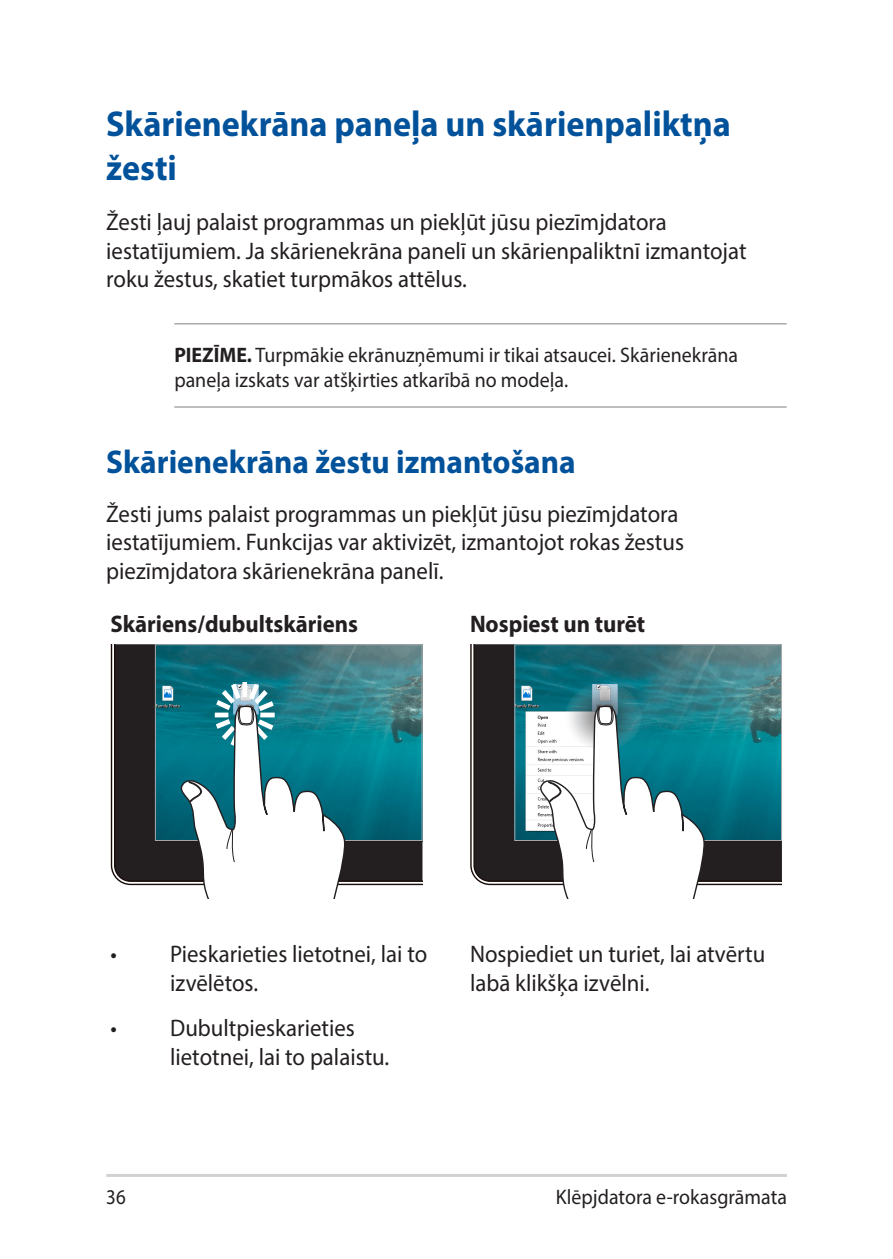
<style>
.page{position:relative;width:893px;height:1259px;background:#fff}
.page>*{position:absolute;margin:0;border:0;box-sizing:border-box;transform-origin:0 0}
.Heading_1{font:700 36px/43.2px "Myriad Pro";color:#01529a;scale:.95 1}
.Heading_2{font:700 33px "Myriad Pro";color:#01529a;scale:.95 1}
.Body_Text{font:24px/28.8px "Myriad Pro";color:#231f20;scale:.95 1}
.Table_List{font:24px/28.8px "Myriad Pro";color:#231f20;scale:.95 1}
.Table_Body_Text{font:24px/28.8px "Myriad Pro";color:#231f20;scale:.95 1}
.Table_Header_1_-_Black{font:700 24px "Myriad Pro";color:#231f20;scale:.95 1}
.Message{font:21px/25.2px "Myriad Pro";color:#231f20;scale:.95 1}
.Message-2{font:21px "Myriad Pro";color:#231f20;scale:.9 1}
.s1{font-weight:700}
</style>
<div class="page">
<hr style="left:106px;top:1174px;width:681px;height:3px;background:#d1d2d4">
<hr style="left:174px;top:323px;width:613px;height:1px;background:#a8a9ad">
<hr style="left:174px;top:406px;width:613px;height:2px;background:#a8a9ad">
<svg style="left:111px;top:644px;width:311px;height:241px;background:#2e292a"></svg>
<img style="left:157px;top:646px;width:263px;height:193px">
<div style="left:155px;top:644px;width:267px;height:197px;border:1px solid #a8a9ad"></div>
<svg style="left:161px;top:678px;width:185px;height:220px"></svg>
<svg style="left:470px;top:644px;width:312px;height:241px;background:#2e292a"></svg>
<img style="left:516px;top:646px;width:264px;height:193px">
<div style="left:514px;top:644px;width:268px;height:197px;border:1px solid #a8a9ad"></div>
<svg style="left:565px;top:682px;width:77px;height:68px"></svg>
<svg style="left:521px;top:701px;width:184px;height:197px"></svg>
<p class="Heading_1" style="left:106px;top:102px;width:659px">Skārienekrāna paneļa un skārienpaliktņa žesti</p>
<p class="Body_Text" style="left:106px;top:207px;width:675px">Žesti ļauj palaist programmas un piekļūt jūsu piezīmjdatora iestatījumiem. Ja skārienekrāna panelī un skārienpaliktnī izmantojat roku žestus, skatiet turpmākos attēlus.</p>
<p class="Message" style="left:174px;top:342px;width:595px"><span class="s1">PIEZĪME.</span> Turpmākie ekrānuzņēmumi ir tikai atsaucei. Skārienekrāna paneļa izskats var atšķirties atkarībā no modeļa.</p>
<p class="Heading_2" style="left:106px;top:440px;width:496px">Skārienekrāna žestu izmantošana</p>
<p class="Body_Text" style="left:106px;top:499px;width:610px">Žesti jums palaist programmas un piekļūt jūsu piezīmjdatora iestatījumiem. Funkcijas var aktivizēt, izmantojot rokas žestus piezīmjdatora skārienekrāna panelī.</p>
<p class="Table_Header_1_-_Black" style="left:111px;top:608px;width:262px">Skāriens/dubultskāriens</p>
<p class="Table_Header_1_-_Black" style="left:470px;top:608px;width:186px">Nospiest un turēt</p>
<p class="Table_List" style="left:170px;top:939px;width:272px;text-indent:-60px">• Pieskarieties lietotnei, lai to izvēlētos.</p>
<p class="Table_List" style="left:170px;top:1013px;width:232px;text-indent:-60px">• Dubultpieskarieties lietotnei, lai to palaistu.</p>
<p class="Table_Body_Text" style="left:470px;top:939px;width:312px">Nospiediet un turiet, lai atvērtu labā klikšķa izvēlni.</p>
<p class="Message-2" style="left:106px;top:1184px;width:23px">36</p>
<p class="Message" style="left:556px;top:1184px;width:245px">Klēpjdatora e-rokasgrāmata</p>
</div>
